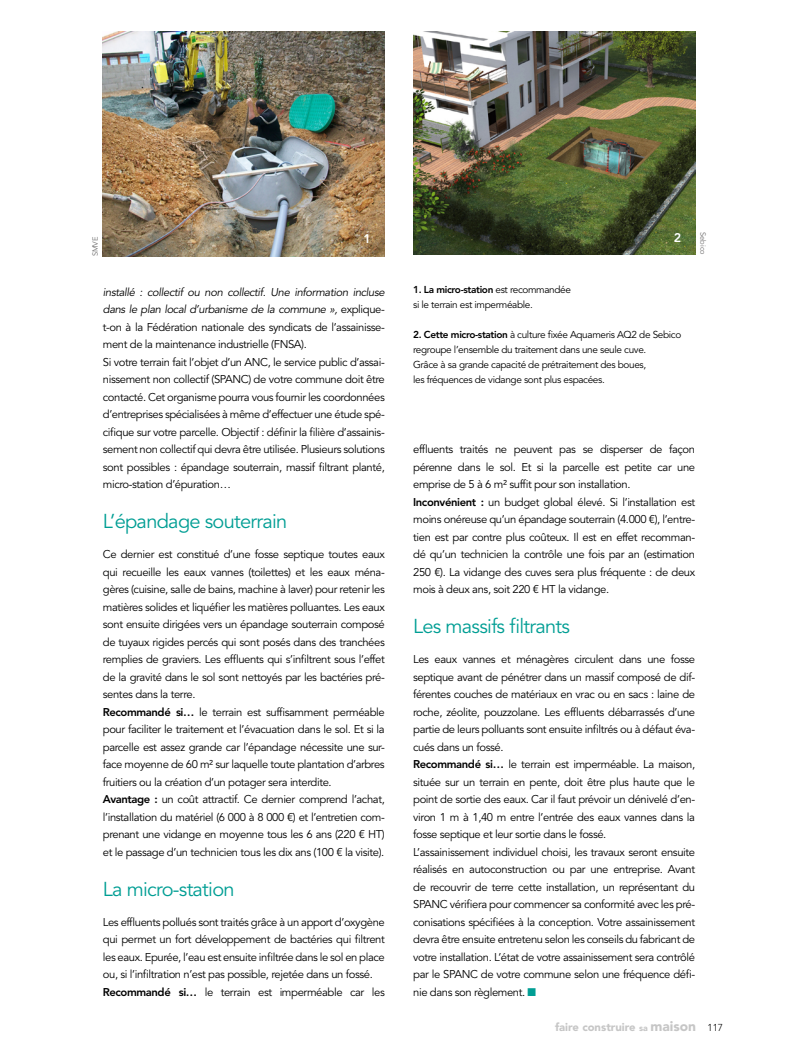
<style>
.page{position:relative;width:798px;height:1063px;background:#fff}
.page>*{position:absolute;margin:0;border:0;box-sizing:border-box;transform-origin:0 0}
.t1{font:20px "Avenir LT Std";letter-spacing:-.035em;color:#009e94}
.t2{font:800 12.5px "Avenir LT Std";color:#fff}
.t3{font:11.25px/17.5px "Avenir LT Std";letter-spacing:-.035em;color:#000}
.t4{font:900 11.25px "Avenir LT Std";color:#c6c6c6}
.t5{font:10px/15px "Avenir LT Std";letter-spacing:-.035em;color:#000}
.t6{font:7.5px "Avenir LT Std";color:#706f6f}
.s1{font-style:italic}
.s2{font-weight:800}
.s3{color:#009e94}
.s4{font-size:8.75px}
.s5{font-size:13.75px}
.s6{font-weight:300;font-size:10px;color:#000}
</style>
<div class="page">
<img style="left:103px;top:32px;width:282px;height:224px">
<img style="left:413px;top:32px;width:281px;height:223px">
<p class="t6" style="left:91px;top:256px;width:21px;rotate:-90deg">SMVE</p>
<p class="t2" style="left:363px;top:231px;width:9px">1</p>
<p class="t2" style="left:673px;top:230px;width:9px">2</p>
<p class="t6" style="left:707px;top:232px;width:24px;rotate:90deg">Sebico</p>
<p class="t3" style="left:103px;top:283px;width:283px"><span class="s1">installé : collectif ou non collectif. Une information incluse dans le plan local d’urbanisme de la commune »,</span> explique&shy;t-on à la Fédération nationale des syndicats de l’assainisse&shy;ment de la maintenance industrielle (FNSA).<br>Si votre terrain fait l’objet d’un ANC, le service public d’assai&shy;nissement non collectif (SPANC) de votre commune doit être contacté. Cet organisme pourra vous fournir les coordonnées d’entreprises spécialisées à même d’effectuer une étude spé&shy;cifique sur votre parcelle. Objectif : définir la filière d’assainis&shy;sement non collectif qui devra être utilisée. Plusieurs solutions sont possibles : épandage souterrain, massif filtrant planté, micro-station d’épuration…</p>
<h1 class="t1" style="left:103px;top:510px;width:186px">L’épandage souterrain</h1>
<p class="t3" style="left:103px;top:546px;width:283px">Ce dernier est constitué d’une fosse septique toutes eaux qui recueille les eaux vannes (toilettes) et les eaux ména&shy;gères (cuisine, salle de bains, machine à laver) pour retenir les matières solides et liquéfier les matières polluantes. Les eaux sont ensuite dirigées vers un épandage souterrain composé de tuyaux rigides percés qui sont posés dans des tranchées remplies de graviers. Les effluents qui s’infiltrent sous l’effet de la gravité dans le sol sont nettoyés par les bactéries pré&shy;sentes dans la terre.<br><span class="s2">Recommandé si…</span> le terrain est suffisamment perméable pour faciliter le traitement et l’évacuation dans le sol. Et si la parcelle est assez grande car l’épandage nécessite une sur&shy;face moyenne de 60 m² sur laquelle toute plantation d’arbres fruitiers ou la création d’un potager sera interdite.<br><span class="s2">Avantage :</span> un coût attractif. Ce dernier comprend l’achat, l’installation du matériel (6 000 à 8 000 €) et l’entretien com&shy;prenant une vidange en moyenne tous les 6 ans (220 € HT) et le passage d’un technicien tous les dix ans (100 € la visite).</p>
<h1 class="t1" style="left:103px;top:877px;width:133px">La micro-station</h1>
<p class="t3" style="left:103px;top:913px;width:283px">Les effluents pollués sont traités grâce à un apport d’oxygène qui permet un fort développement de bactéries qui filtrent les eaux. Epurée, l’eau est ensuite infiltrée dans le sol en place ou, si l’infiltration n’est pas possible, rejetée dans un fossé.<br><span class="s2">Recommandé si…</span> le terrain est imperméable car les</p>
<p class="t5" style="left:413px;top:282px;width:159px"><span class="s2">1. La micro-station</span> est recommandée si le terrain est imperméable.</p>
<p class="t5" style="left:413px;top:327px;width:269px"><span class="s2">2. Cette micro-station</span> à culture fixée Aquameris AQ2 de Sebico regroupe l’ensemble du traitement dans une seule cuve.<br>Grâce à sa grande capacité de prétraitement des boues,<br>les fréquences de vidange sont plus espacées.</p>
<p class="t3" style="left:413px;top:441px;width:283px">effluents traités ne peuvent pas se disperser de façon pérenne dans le sol. Et si la parcelle est petite car une emprise de 5 à 6 m² suffit pour son installation.<br><span class="s2">Inconvénient :</span> un budget global élevé. Si l’installation est moins onéreuse qu’un épandage souterrain (4.000 €), l’entre&shy;tien est par contre plus coûteux. Il est en effet recomman&shy;dé qu’un technicien la contrôle une fois par an (estimation 250 €). La vidange des cuves sera plus fréquente : de deux mois à deux ans, soit 220 € HT la vidange.</p>
<h1 class="t1" style="left:413px;top:615px;width:158px">Les massifs filtrants</h1>
<p class="t3" style="left:413px;top:651px;width:283px">Les eaux vannes et ménagères circulent dans une fosse septique avant de pénétrer dans un massif composé de dif&shy;férentes couches de matériaux en vrac ou en sacs : laine de roche, zéolite, pouzzolane. Les effluents débarrassés d’une partie de leurs polluants sont ensuite infiltrés ou à défaut éva&shy;cués dans un fossé.<br><span class="s2">Recommandé si…</span> le terrain est imperméable. La maison, située sur un terrain en pente, doit être plus haute que le point de sortie des eaux. Car il faut prévoir un dénivelé d’en&shy;viron 1 m à 1,40 m entre l’entrée des eaux vannes dans la fosse septique et leur sortie dans le fossé.<br>L’assainissement individuel choisi, les travaux seront ensuite réalisés en autoconstruction ou par une entreprise. Avant de recouvrir de terre cette installation, un représentant du SPANC vérifiera pour commencer sa conformité avec les pré&shy;conisations spécifiées à la conception. Votre assainissement devra être ensuite entretenu selon les conseils du fabricant de votre installation. L’état de votre assainissement sera contrôlé par le SPANC de votre commune selon une fréquence défi&shy;nie dans son règlement. <span class="s3">■</span></p>
<p class="t4" style="left:555px;top:1020px;width:169px">faire construire <span class="s4">sa</span> <span class="s5">maison</span> <span class="s6">117</span></p>
</div>
